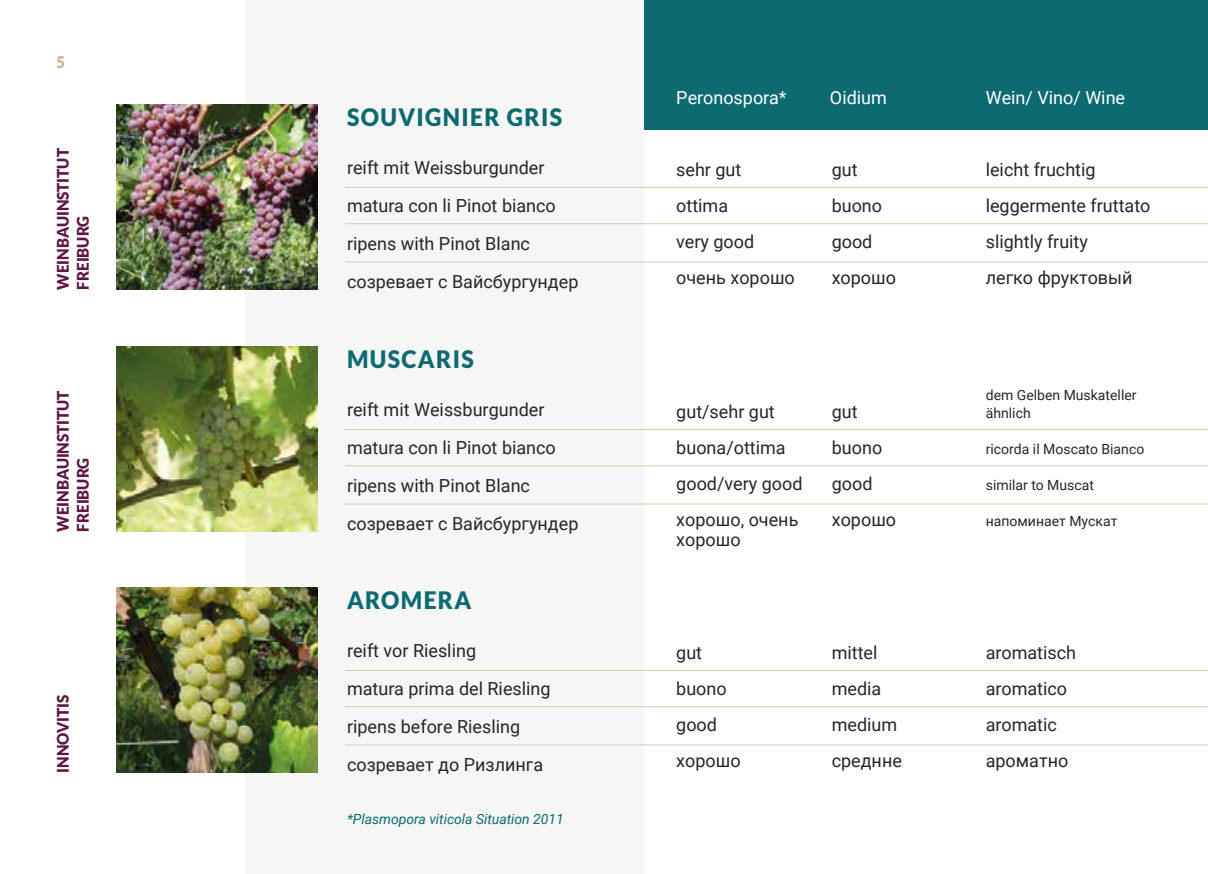
<style>
.page{position:relative;width:1208px;height:874px;background:#fff}
.page>*{position:absolute;margin:0;border:0;box-sizing:border-box;transform-origin:0 0}
.t1{font:900 24px "Lato";letter-spacing:.06em;color:#0c6a70;scale:.95 1}
.t2{font:18px/36px "Roboto";color:#262627}
.t3{font:18px "Roboto";color:#fff}
.t4{font:900 16px/20px "Lato";color:#5f1641;scale:.95 1}
.t5{font:900 16px "Lato";color:#cab09a;scale:.92 1}
.t6{font:14px/18px "Roboto";color:#262627}
.t7{font:italic 14px "Roboto";letter-spacing:-.005em;color:#0c6a70}
</style>
<div class="page">
<div style="left:618px;top:0;width:590px;height:129px;background:#0c6a70"></div>
<div style="left:245px;top:0;width:399px;height:873px;background:#f6f6f6"></div>
<hr style="left:345px;top:223px;width:863px;height:1px;background:#ddcaaf">
<hr style="left:345px;top:187px;width:863px;height:1px;background:#ddcaaf">
<hr style="left:345px;top:261px;width:863px;height:1px;background:#ddcaaf">
<hr style="left:345px;top:465px;width:863px;height:1px;background:#ddcaaf">
<hr style="left:345px;top:429px;width:863px;height:1px;background:#ddcaaf">
<hr style="left:345px;top:503px;width:863px;height:1px;background:#ddcaaf">
<hr style="left:345px;top:706px;width:863px;height:1px;background:#ddcaaf">
<hr style="left:345px;top:669px;width:863px;height:1px;background:#ddcaaf">
<hr style="left:345px;top:744px;width:863px;height:1px;background:#ddcaaf">
<img style="left:117px;top:105px;width:200px;height:184px">
<img style="left:117px;top:346px;width:200px;height:185px">
<img style="left:117px;top:587px;width:200px;height:185px">
<p class="t5" style="left:56px;top:53px;width:11px">5</p>
<p class="t4" style="left:52px;top:289px;width:150px;rotate:-90deg">WEINBAUINSTITUT<br>FREIBURG</p>
<p class="t4" style="left:52px;top:531px;width:150px;rotate:-90deg">WEINBAUINSTITUT<br>FREIBURG</p>
<p class="t4" style="left:52px;top:772px;width:84px;rotate:-90deg">INNOVITIS</p>
<h1 class="t1" style="left:347px;top:103px;width:228px">SOUVIGNIER GRIS</h1>
<p class="t3" style="left:676px;top:85px;width:112px">Peronospora*</p>
<p class="t3" style="left:830px;top:85px;width:58px">Oidium</p>
<p class="t3" style="left:985px;top:85px;width:141px">Wein/ Vino/ Wine</p>
<p class="t2" style="left:347px;top:148px;width:233px;line-height:38px">reift mit Weissburgunder matura con li Pinot bianco ripens with Pinot Blanc созревает с Вайсбургундер</p>
<p class="t2" style="left:676px;top:151px;width:120px">sehr gut ottima<br>very good очень хорошо</p>
<h1 class="t1" style="left:347px;top:345px;width:135px">MUSCARIS</h1>
<p class="t2" style="left:347px;top:390px;width:233px;line-height:38px">reift mit Weissburgunder matura con li Pinot bianco ripens with Pinot Blanc созревает с Вайсбургундер</p>
<p class="t2" style="left:676px;top:393px;width:128px">gut/sehr gut buona/ottima good/very good хорошо, очень</p>
<p class="t2" style="left:676px;top:521px;width:66px">хорошо</p>
<p class="t2" style="left:831px;top:151px;width:66px">gut buono good хорошо</p>
<p class="t2" style="left:985px;top:151px;width:166px">leicht fruchtig leggermente fruttato slightly fruity<br>легко фруктовый</p>
<p class="t2" style="left:831px;top:393px;width:66px">gut buono good хорошо</p>
<p class="t6" style="left:985px;top:385px;width:152px">dem Gelben Muskateller ähnlich</p>
<p class="t6" style="left:985px;top:439px;width:160px">ricorda il Moscato Bianco</p>
<p class="t6" style="left:985px;top:475px;width:110px">similar to Muscat</p>
<p class="t6" style="left:985px;top:511px;width:133px">напоминает Мускат</p>
<h1 class="t1" style="left:347px;top:586px;width:132px">AROMERA</h1>
<p class="t2" style="left:347px;top:630px;width:205px;line-height:38px">reift vor Riesling<br>matura prima del Riesling ripens before Riesling созревает до Ризлинга</p>
<p class="t2" style="left:676px;top:633px;width:66px">gut buono good хорошо</p>
<p class="t2" style="left:831px;top:633px;width:72px">mittel media medium среднне</p>
<p class="t2" style="left:985px;top:633px;width:92px">aromatisch aromatico aromatic ароматно</p>
<p class="t7" style="left:347px;top:809px;width:218px">*Plasmopora viticola Situation 2011</p>
</div>
